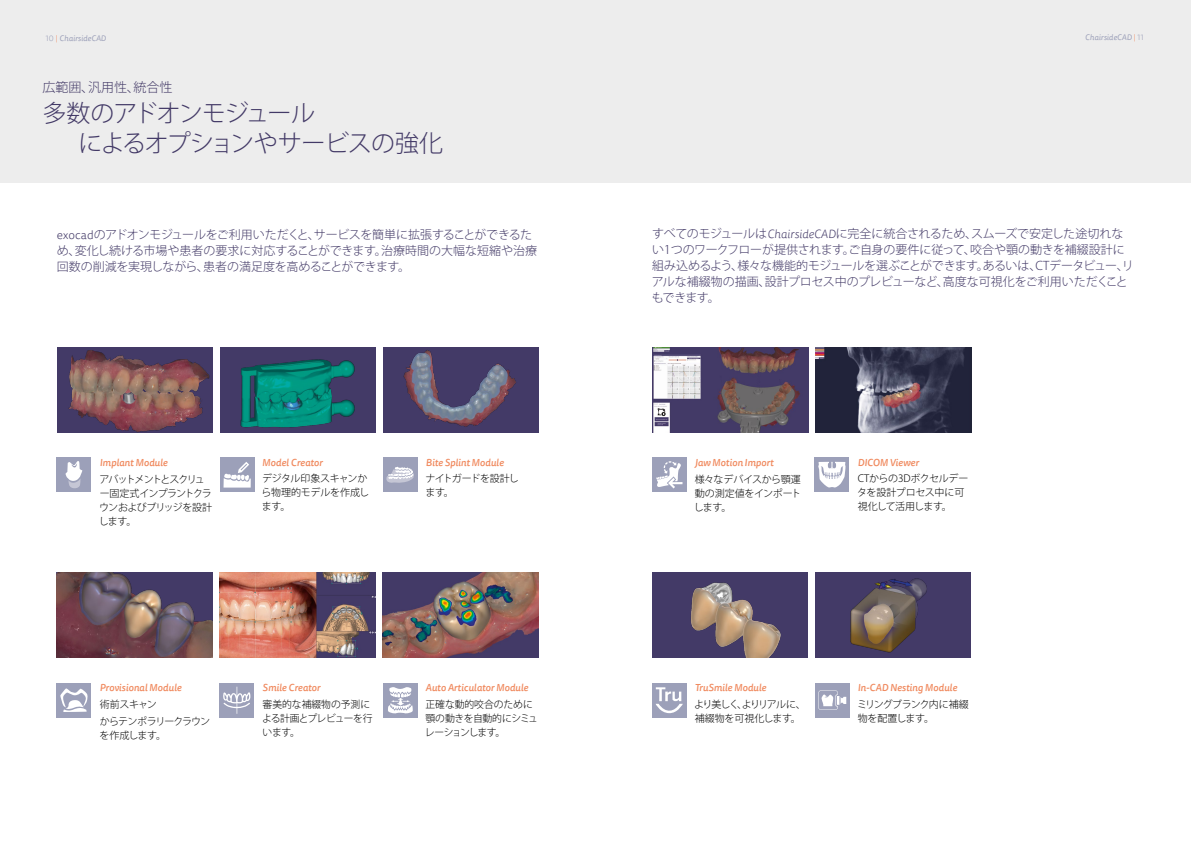
<style>
.page{position:relative;width:1191px;height:842px;background:#fff}
.page>*{position:absolute;margin:0;border:0;box-sizing:border-box;transform-origin:0 0}
.t1{font:300 24px/30px "Koz Go Pr 6 N";letter-spacing:-.04em;color:#433a67}
.t2{font:300 13px "Koz Go Pr 6 N";color:#433a67}
.t3{font:300 12px/16px "Koz Go Pr 6 N";letter-spacing:-.02em;color:#433a67}
.t4{font:italic 500 10px "Tisa Sans Pro";color:#f08a5f}
.t5{font:300 10px/14px "Koz Go Pro";letter-spacing:-.04em;color:#000}
.t6{font:300 10px/14px "Koz Go Pro";letter-spacing:-.09em;color:#000}
.t7{font:300 10px/14px "Koz Go Pro";letter-spacing:-.02em;color:#000}
.t8{font:300 10px/14px "Koz Go Pro";letter-spacing:-.005em;color:#000}
.t9{font:300 10px/14px "Koz Go Pro";letter-spacing:-.015em;color:#000}
.t10{font:300 10px/14px "Koz Go Pro";letter-spacing:-.085em;color:#000}
.t11{font:300 10px/16.8px "Koz Go Pro";letter-spacing:-.08em;color:#000}
.t12{font:300 10px/14px "Koz Go Pro";letter-spacing:-.06em;color:#000}
.t13{font:italic 8px "Tisa Sans Pro";color:#9ca0b9}
.s1{font-weight:300;font-style:normal}
.s2{font-weight:300;font-style:normal;color:#f08a5f}
.s3{font-family:"Tisa Sans Pro"}
.s4{font-family:"Tisa Sans Pro";font-style:italic}
</style>
<div class="page">
<div style="left:0;top:0;width:1191px;height:183px;background:#ededed"></div>
<img style="left:57px;top:573px;width:156px;height:85px">
<img style="left:220px;top:573px;width:156px;height:85px">
<img style="left:383px;top:573px;width:156px;height:85px">
<div style="left:815px;top:573px;width:156px;height:85px;background:#433a67"></div>
<img style="left:850px;top:578px;width:77px;height:75px">
<div style="left:57px;top:347px;width:156px;height:85px;background:#433a67"></div>
<img style="left:68px;top:350px;width:142px;height:82px">
<div style="left:220px;top:347px;width:156px;height:85px;background:#433a67"></div>
<img style="left:240px;top:359px;width:115px;height:69px">
<div style="left:383px;top:347px;width:156px;height:85px;background:#433a67"></div>
<img style="left:403px;top:350px;width:113px;height:77px">
<img style="left:652px;top:347px;width:156px;height:85px">
<img style="left:815px;top:347px;width:156px;height:85px">
<div style="left:652px;top:573px;width:156px;height:85px;background:#433a67"></div>
<img style="left:691px;top:582px;width:90px;height:76px">
<div style="left:57px;top:458px;width:34px;height:34px;background:#9ca0b9"></div>
<svg style="left:65px;top:461px;width:17px;height:27px"></svg>
<div style="left:220px;top:458px;width:34px;height:34px;background:#9ca0b9"></div>
<svg style="left:223px;top:462px;width:28px;height:26px"></svg>
<div style="left:652px;top:458px;width:34px;height:34px;background:#9ca0b9"></div>
<svg style="left:656px;top:461px;width:26px;height:27px"></svg>
<div style="left:383px;top:458px;width:34px;height:34px;background:#9ca0b9"></div>
<svg style="left:386px;top:467px;width:27px;height:16px"></svg>
<div style="left:815px;top:458px;width:34px;height:34px;background:#9ca0b9"></div>
<svg style="left:818px;top:462px;width:27px;height:26px"></svg>
<div style="left:383px;top:683px;width:34px;height:34px;background:#9ca0b9"></div>
<svg style="left:388px;top:687px;width:25px;height:26px"></svg>
<div style="left:57px;top:683px;width:34px;height:34px;background:#9ca0b9"></div>
<svg style="left:60px;top:688px;width:28px;height:24px"></svg>
<div style="left:220px;top:683px;width:34px;height:34px;background:#9ca0b9"></div>
<svg style="left:223px;top:687px;width:27px;height:27px"></svg>
<div style="left:815px;top:683px;width:34px;height:34px;background:#9ca0b9"></div>
<svg style="left:818px;top:690px;width:28px;height:20px"></svg>
<div style="left:652px;top:683px;width:34px;height:34px;background:#9ca0b9"></div>
<svg style="left:655px;top:687px;width:28px;height:27px"></svg>
<p class="t13" style="left:46px;top:33px;width:62px"><span class="s1">10</span> <span class="s2">|</span> ChairsideCAD</p>
<p class="t13" style="left:1085px;top:32px;width:60px">ChairsideCAD <span class="s2">|</span> <span class="s1">11</span></p>
<p class="t2" style="left:43px;top:79px;width:131px">広範囲、汎用性、統合性</p>
<h1 class="t1" style="left:79px;top:98px;width:366px;text-indent:-36px">多数のアドオンモジュール<br>によるオプションやサービスの強化</h1>
<p class="t3" style="left:57px;top:226px;width:482px"><span class="s3">exocad</span>のアドオンモジュールをご利用いただくと、サービスを簡単に拡張することができるため、変化し続ける市場や患者の要求に対応することができます。治療時間の大幅な短縮や治療回数の削減を実現しながら、患者の満足度を高めることができます。</p>
<p class="t3" style="left:651px;top:226px;width:484px">すべてのモジュールは<span class="s4">ChairsideCAD</span>に完全に統合されるため、スムーズで安定した途切れない1つのワークフローが提供されます。ご自身の要件に従って、咬合や顎の動きを補綴設計に組み込めるよう、様々な機能的モジュールを選ぶことができます。あるいは、CTデータビュー、リアルな補綴物の描画、設計プロセス中のプレビューなど、高度な可視化をご利用いただくこともできます。</p>
<p class="t4" style="left:100px;top:455px;width:69px">Implant Module</p>
<p class="t6" style="left:99px;top:472px;width:115px">アバットメントとスクリュー固定式インプラントクラウンおよびブリッジを設計します。</p>
<p class="t4" style="left:262px;top:455px;width:62px">Model Creator</p>
<p class="t5" style="left:262px;top:472px;width:109px">デジタル印象スキャンから物理的モデルを作成します。</p>
<p class="t4" style="left:426px;top:455px;width:80px">Bite Splint Module</p>
<p class="t12" style="left:425px;top:472px;width:95px">ナイトガードを設計します。</p>
<p class="t4" style="left:100px;top:681px;width:83px">Provisional Module</p>
<p class="t11" style="left:100px;top:696px;width:112px">術前スキャン<br>からテンポラリークラウン</p>
<p class="t5" style="left:100px;top:728px;width:68px">を作成します。</p>
<p class="t4" style="left:263px;top:681px;width:59px">Smile Creator</p>
<p class="t9" style="left:262px;top:697px;width:112px">審美的な補綴物の予測による計画とプレビューを行います。</p>
<p class="t4" style="left:425px;top:681px;width:104px">Auto Articulator Module</p>
<p class="t8" style="left:425px;top:697px;width:114px">正確な動的咬合のために顎の動きを自動的にシミュレーションします。</p>
<p class="t4" style="left:694px;top:455px;width:80px">Jaw Motion Import</p>
<p class="t5" style="left:693px;top:472px;width:109px;text-align:justify">様々なデバイスから顎運動の測定値をインポートします。</p>
<p class="t4" style="left:857px;top:455px;width:63px">DICOM Viewer</p>
<p class="t7" style="left:857px;top:472px;width:113px">CTからの3Dボクセルデータを設計プロセス中に可視化して活用します。</p>
<p class="t4" style="left:694px;top:681px;width:73px">TruSmile Module</p>
<p class="t10" style="left:694px;top:697px;width:113px">より美しく、よりリアルに、補綴物を可視化します。</p>
<p class="t4" style="left:857px;top:681px;width:101px">In-CAD Nesting Module</p>
<p class="t5" style="left:857px;top:697px;width:113px">ミリングブランク内に補綴物を配置します。</p>
</div>
